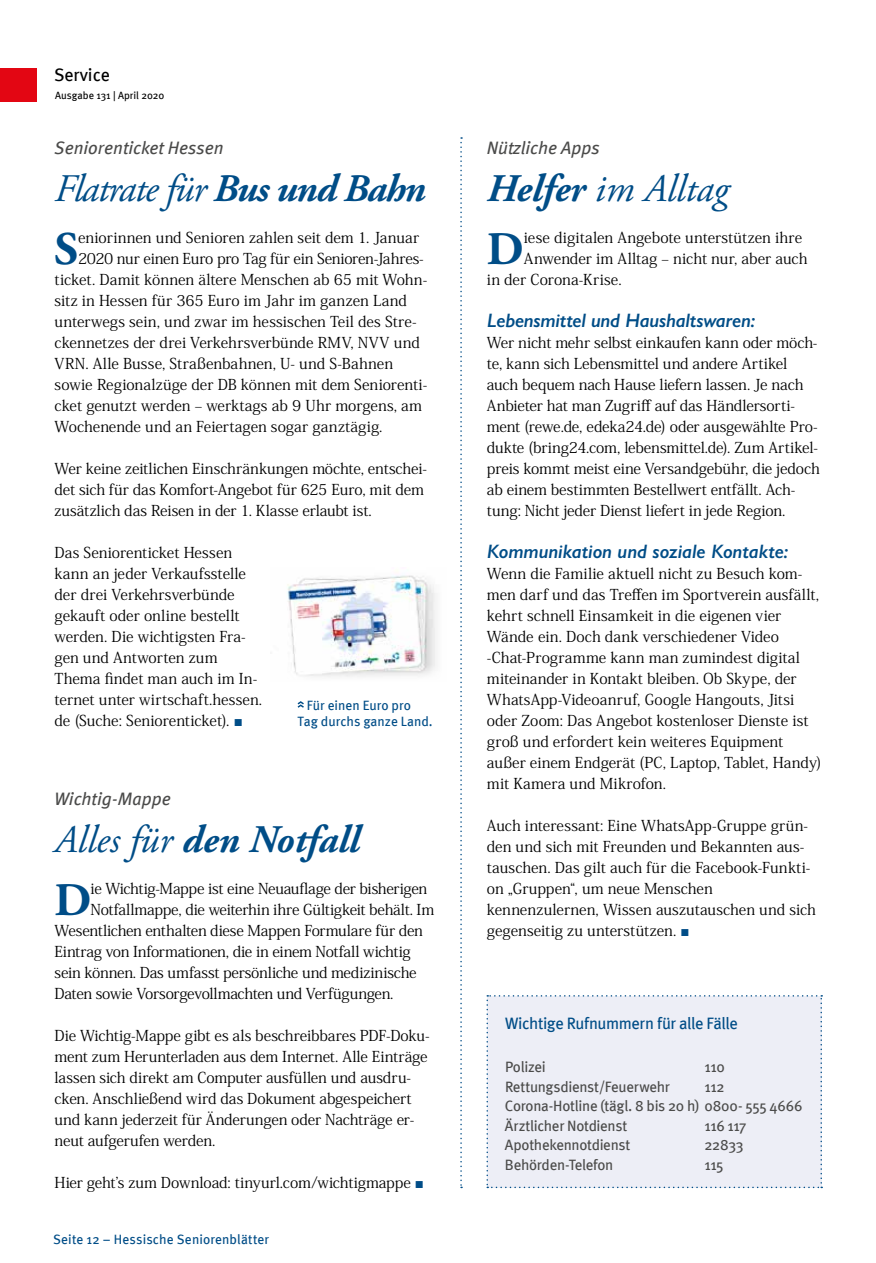
<style>
.page{position:relative;width:876px;height:1263px;background:#fff}
.page>*{position:absolute;margin:0;border:0;box-sizing:border-box;transform-origin:0 0}
.t1{font:700 46.65px "Adobe Garamond Pro";color:#004d87}
.t2{font:italic 39px "Adobe Garamond Pro";letter-spacing:-.03em;color:#004d87}
.t3{font:italic 700 39px "Adobe Garamond Pro";color:#004d87}
.t4{font:italic 39px "Adobe Garamond Pro";color:#004d87}
.t5{font:italic 600 19.5px "Gill Sans";letter-spacing:-.005em;color:#004d87}
.t6{font:italic 18px "Meta";color:#4b4b4a}
.t7{font:18px "Meta";color:#000}
.t8{font:16.5px "Meta";letter-spacing:-.025em;color:#004d87}
.t9{font:15px/21px "Koz Min Pro";letter-spacing:-.005em;color:#000}
.t10{font:15px/19.5px "Meta";letter-spacing:-.02em;color:#4b4b4a}
.t11{font:15px "Koz Min Pro";letter-spacing:-.025em;color:#000}
.t12{font:15px "Koz Min Pro";letter-spacing:.015em;color:#000}
.t13{font:13.5px/16.2px "Meta";letter-spacing:.005em;color:#004d87}
.t14{font:10.5px "Meta";color:#000}
.s1{font-weight:700}
.s2{font-family:"Arial";color:#004d87}
.s3{font-weight:400}
</style>
<div class="page">
<svg style="left:298px;top:701px;width:6px;height:7px"></svg>
<img style="left:287px;top:575px;width:149px;height:102px">
<svg style="left:460px;top:137px;width:2px;height:1051px"></svg>
<div style="left:486px;top:995px;width:336px;height:193px;background:#edeef6"></div>
<div style="left:0;top:68px;width:37px;height:33px;background:#e30613"></div>
<p class="t7" style="left:54px;top:64px;width:58px">Service</p>
<p class="t14" style="left:55px;top:89px;width:111px">Ausgabe 131 | April 2020</p>
<p class="t6" style="left:55px;top:138px;width:171px">Seniorenticket Hessen</p>
<h2 class="t2" style="left:55px;top:165px;width:373px">Flatrate für <span class="s1">Bus und Bahn</span></h2>
<h1 class="t1" style="left:55px;top:222px;width:25px">S</h1>
<p class="t9" style="left:78px;top:226px;width:343px">eniorinnen und Senioren zahlen seit dem 1. Januar</p>
<p class="t9" style="left:78px;top:247px;width:347px">2020 nur einen Euro pro Tag für ein Senioren-Jahres-</p>
<p class="t9" style="left:55px;top:268px;width:374px">ticket. Damit können ältere Menschen ab 65 mit Wohn-</p>
<p class="t12" style="left:55px;top:290px;width:354px">sitz in Hessen für 365 Euro im Jahr im ganzen Land</p>
<p class="t9" style="left:55px;top:310px;width:364px">unterwegs sein, und zwar im hessischen Teil des Stre-</p>
<p class="t9" style="left:55px;top:331px;width:367px">ckennetzes der drei Verkehrsverbünde RMV, NVV und</p>
<p class="t9" style="left:55px;top:352px;width:340px">VRN. Alle Busse, Straßenbahnen, U- und S-Bahnen</p>
<p class="t9" style="left:55px;top:373px;width:374px">sowie Regionalzüge der DB können mit dem Seniorenti-</p>
<p class="t9" style="left:55px;top:394px;width:369px">cket genutzt werden – werktags ab 9 Uhr morgens, am</p>
<p class="t9" style="left:55px;top:415px;width:329px">Wochenende und an Feiertagen sogar ganztägig.</p>
<p class="t9" style="left:55px;top:457px;width:374px">Wer keine zeitlichen Einschränkungen möchte, entschei&shy;det sich für das Komfort-Angebot für 625 Euro, mit dem zusätzlich das Reisen in der 1. Klasse erlaubt ist.</p>
<p class="t9" style="left:55px;top:541px;width:209px">Das Seniorenticket Hessen kann an jeder Verkaufsstelle der drei Verkehrsverbünde gekauft oder online bestellt werden. Die wichtigsten Fra&shy;gen und Antworten zum<br>Thema findet man auch im In&shy;ternet unter wirtschaft.hessen. de (Suche: Seniorenticket). <span class="s2">■</span></p>
<p class="t13" style="left:298px;top:697px;width:137px;text-indent:9px">Für einen Euro pro<br>Tag durchs ganze Land.</p>
<p class="t6" style="left:55px;top:789px;width:118px">Wichtig-Mappe</p>
<h2 class="t3" style="left:55px;top:817px;width:307px"><span class="s3">Alles für</span> den Notfall</h2>
<h1 class="t1" style="left:55px;top:873px;width:39px">D</h1>
<p class="t11" style="left:91px;top:878px;width:338px">ie Wichtig-Mappe ist eine Neuauflage der bisherigen</p>
<p class="t9" style="left:91px;top:898px;width:345px">Notfallmappe, die weiterhin ihre Gültigkeit behält. Im</p>
<p class="t9" style="left:55px;top:919px;width:370px">Wesentlichen enthalten diese Mappen Formulare für den</p>
<p class="t11" style="left:55px;top:941px;width:358px">Eintrag von Informationen, die in einem Notfall wichtig</p>
<p class="t9" style="left:55px;top:961px;width:364px">sein können. Das umfasst persönliche und medizinische</p>
<p class="t11" style="left:55px;top:983px;width:340px">Daten sowie Vorsorgevollmachten und Verfügungen.</p>
<p class="t9" style="left:55px;top:1024px;width:377px">Die Wichtig-Mappe gibt es als beschreibbares PDF-Doku&shy;ment zum Herunterladen aus dem Internet. Alle Einträge lassen sich direkt am Computer ausfüllen und ausdru&shy;cken. Anschließend wird das Dokument abgespeichert und kann jederzeit für Änderungen oder Nachträge er&shy;neut aufgerufen werden.</p>
<p class="t9" style="left:55px;top:1171px;width:371px">Hier geht’s zum Download: tinyurl.com/wichtigmappe <span class="s2">■</span></p>
<p class="t13" style="left:53px;top:1231px;width:217px">Seite 12 – Hessische Seniorenblätter</p>
<p class="t6" style="left:487px;top:138px;width:114px">Nützliche Apps</p>
<h2 class="t4" style="left:487px;top:165px;width:243px"><span class="s1">Helfer</span> im Alltag</h2>
<h1 class="t1" style="left:487px;top:222px;width:39px">D</h1>
<p class="t9" style="left:524px;top:226px;width:280px">iese digitalen Angebote unterstützen ihre</p>
<p class="t9" style="left:524px;top:247px;width:285px">Anwender im Alltag – nicht nur, aber auch</p>
<p class="t9" style="left:487px;top:268px;width:136px">in der Corona-Krise.</p>
<h3 class="t5" style="left:487px;top:309px;width:270px">Lebensmittel und Haushaltswaren:</h3>
<p class="t9" style="left:487px;top:331px;width:334px">Wer nicht mehr selbst einkaufen kann oder möch&shy;te, kann sich Lebensmittel und andere Artikel auch bequem nach Hause liefern lassen. Je nach Anbieter hat man Zugriff auf das Händlersorti&shy;ment (rewe.de, edeka24.de) oder ausgewählte Pro&shy;dukte (bring24.com, lebensmittel.de). Zum Artikel&shy;preis kommt meist eine Versandgebühr, die jedoch ab einem bestimmten Bestellwert entfällt. Ach&shy;tung: Nicht jeder Dienst liefert in jede Region.</p>
<h3 class="t5" style="left:487px;top:540px;width:303px">Kommunikation und soziale Kontakte:</h3>
<p class="t9" style="left:487px;top:562px;width:336px">Wenn die Familie aktuell nicht zu Besuch kom&shy;men darf und das Treffen im Sportverein ausfällt, kehrt schnell Einsamkeit in die eigenen vier Wände ein. Doch dank verschiedener Video -Chat-Programme kann man zumindest digital miteinander in Kontakt bleiben. Ob Skype, der WhatsApp-Videoanruf, Google Hangouts, Jitsi oder Zoom: Das Angebot kostenloser Dienste ist groß und erfordert kein weiteres Equipment außer einem Endgerät (PC, Laptop, Tablet, Handy) mit Kamera und Mikrofon.</p>
<p class="t9" style="left:487px;top:814px;width:330px">Auch interessant: Eine WhatsApp-Gruppe grün&shy;den und sich mit Freunden und Bekannten aus&shy;tauschen. Das gilt auch für die Facebook-Funkti&shy;on „Gruppen“, um neue Menschen kennenzulernen, Wissen auszutauschen und sich gegenseitig zu unterstützen. <span class="s2">■</span></p>
<p class="t8" style="left:505px;top:1013px;width:234px">Wichtige Rufnummern für alle Fälle</p>
<p class="t10" style="left:505px;top:1057px;width:42px">Polizei</p>
<p class="t10" style="left:704px;top:1057px;width:22px">110</p>
<p class="t10" style="left:505px;top:1076px;width:166px">Rettungsdienst/Feuerwehr</p>
<p class="t10" style="left:505px;top:1076px;width:299px;text-indent:200px">112<br>Corona-Hotline (tägl. 8 bis 20 h) 0800- 555 4666<br>Ärztlicher Notdienst</p>
<p class="t10" style="left:704px;top:1115px;width:44px">116 117</p>
<p class="t10" style="left:505px;top:1135px;width:127px">Apothekennotdienst</p>
<p class="t10" style="left:704px;top:1135px;width:41px">22833</p>
<p class="t10" style="left:505px;top:1154px;width:110px">Behörden-Telefon</p>
<p class="t10" style="left:704px;top:1154px;width:21px">115</p>
</div>
